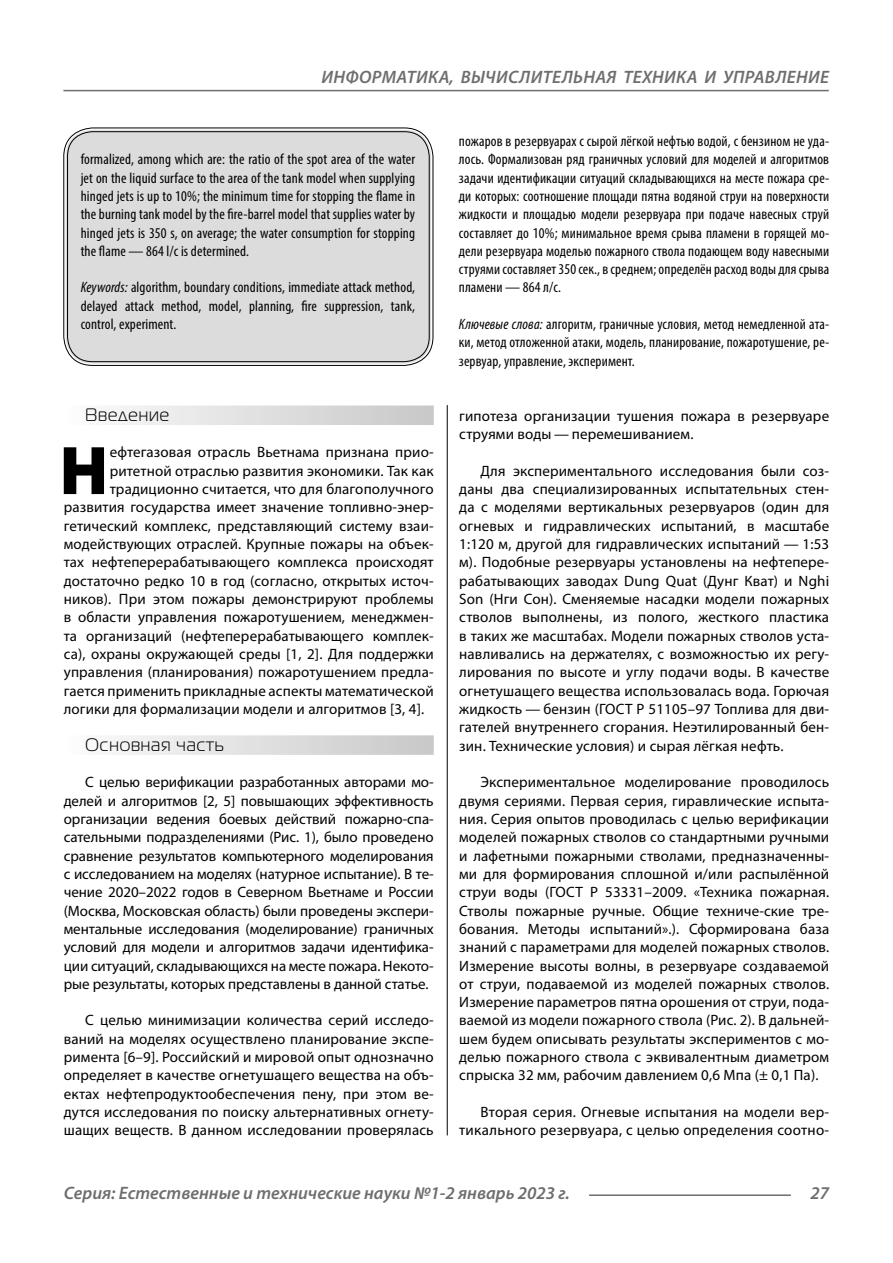
<style>
.page{position:relative;width:893px;height:1263px;background:#fff}
.page>*{position:absolute;margin:0;border:0;box-sizing:border-box;transform-origin:0 0}
.Bukvica{font:900 69.3px "Myriad Pro";color:#000}
.t1{font:italic 600 18px "Myriad Pro";color:#6e6e6e}
.Subheader{font:18px "Magistral C";letter-spacing:.05em;color:#000}
.Normal{font:15px/18.3px "Myriad Pro";letter-spacing:.01em;color:#000;text-align:justify}
.Bukvica-2{font:15px "Myriad Pro";letter-spacing:.01em;color:#000}
.Annotation-rus{font:condensed 15px/18.3px "Myriad Pro";letter-spacing:.01em;color:#000;text-align:justify}
.Annotation-eng{font:condensed 15px/18.3px "Myriad Pro";letter-spacing:.01em;color:#000;text-align:justify}
.s1{font-style:italic}
</style>
<div class="page">
<hr style="left:447px;top:402px;width:1px;height:733px;background:#000">
<div style="left:43px;top:384px;width:786px;height:21px;background:#fff"></div>
<div style="left:64px;top:405px;width:370px;height:20px;background:linear-gradient(to right,#fcfcfc,#c8c8c8)"></div>
<div style="left:64px;top:735px;width:370px;height:20px;background:linear-gradient(to right,#fcfcfc,#c8c8c8)"></div>
<div style="left:66px;top:130px;width:365px;height:233px;background:#dcdcdc;border-radius:27px"></div>
<div style="left:63px;top:128px;width:370px;height:238px;border:1px solid #000;border-radius:29px"></div>
<div style="left:67px;top:131px;width:363px;height:231px;border:1px solid #000;border-radius:25px"></div>
<hr style="left:589px;top:1194px;width:202px;height:2px;background:#6e6e6e">
<hr style="left:63px;top:90px;width:766px;height:1px;background:#6e6e6e">
<p class="t1" style="left:321px;top:66px;width:25px">Информатика</p>
<p class="t1" style="left:450px;top:66px;width:59px">, вычислител</p>
<p class="t1" style="left:573px;top:66px;width:23px">ьная</p>
<p class="t1" style="left:623px;top:66px;width:12px">техника</p>
<p class="t1" style="left:705px;top:66px;width:31px">и управление</p>
<p class="Annotation-eng" style="left:81px;top:150px;width:336px">formalized, among which are: the ratio of the spot area of the water jet on the liquid surface to the area of the tank model when supplying hinged jets is up to 10%; the minimum time for stopping the flame in the burning tank model by the fire-barrel model that supplies water by hinged jets is 350 s, on average; the water consumption for stopping the flame — 864 l/c is determined.</p>
<p class="Annotation-eng" style="left:81px;top:278px;width:336px"><span class="s1">Keywords:</span> algorithm, boundary conditions, immediate attack method, delayed attack method, model, planning, fire suppression, tank, control, experiment.</p>
<p class="Subheader" style="left:85px;top:405px;width:86px">Введение</p>
<p class="Bukvica" style="left:59px;top:424px;width:50px">Н</p>
<p class="Bukvica-2" style="left:110px;top:443px;width:325px">ефтегазовая отрасль Вьетнама признана прио-</p>
<p class="Bukvica-2" style="left:110px;top:461px;width:325px">ритетной отраслью развития экономики. Так как</p>
<p class="Bukvica-2" style="left:110px;top:480px;width:325px">традиционно считается, что для благополучного</p>
<p class="Bukvica-2" style="left:64px;top:498px;width:371px">развития государства имеет значение топливно-энер-</p>
<p class="Bukvica-2" style="left:64px;top:516px;width:371px">гетический комплекс, представляющий систему взаи-</p>
<p class="Bukvica-2" style="left:64px;top:535px;width:371px">модействующих отраслей. Крупные пожары на объек-</p>
<p class="Bukvica-2" style="left:64px;top:553px;width:371px">тах нефтеперерабатывающего комплекса происходят</p>
<p class="Bukvica-2" style="left:64px;top:571px;width:371px">достаточно редко 10 в год (согласно, открытых источ-</p>
<p class="Bukvica-2" style="left:64px;top:590px;width:371px">ников). При этом пожары демонстрируют проблемы</p>
<p class="Bukvica-2" style="left:64px;top:608px;width:371px">в области управления пожаротушением, менеджмен-</p>
<p class="Bukvica-2" style="left:64px;top:626px;width:371px">та организаций (нефтеперерабатывающего комплек-</p>
<p class="Bukvica-2" style="left:64px;top:645px;width:371px">са), охраны окружающей среды [1, 2]. Для поддержки</p>
<p class="Bukvica-2" style="left:64px;top:663px;width:371px">управления (планирования) пожаротушением предла-</p>
<p class="Bukvica-2" style="left:64px;top:681px;width:371px">гается применить прикладные аспекты математической</p>
<p class="Bukvica-2" style="left:64px;top:700px;width:362px">логики для формализации модели и алгоритмов [3, 4].</p>
<p class="Subheader" style="left:85px;top:735px;width:140px">Основная часть</p>
<p class="Normal" style="left:64px;top:773px;width:371px;text-indent:21px">С целью верификации разработанных авторами мо&shy;делей и алгоритмов [2, 5] повышающих эффективность организации ведения боевых действий пожарно-спа&shy;сательными подразделениями (Рис. 1), было проведено сравнение результатов компьютерного моделирования с исследованием на моделях (натурное испытание). В те&shy;чение 2020–2022 годов в Cеверном Вьетнаме и России (Москва, Московская область) были проведены экспери&shy;ментальные исследования (моделирование) граничных условий для модели и алгоритмов задачи идентифика&shy;ции ситуаций, складывающихся на месте пожара. Некото&shy;рые результаты, которых представлены в данной статье.</p>
<p class="Normal" style="left:64px;top:1011px;width:371px;text-indent:21px">С целью минимизации количества серий исследо&shy;ваний на моделях осуществлено планирование экспе&shy;римента [6–9]. Российский и мировой опыт однозначно определяет в качестве огнетушащего вещества на объ&shy;ектах нефтепродуктообеспечения пену, при этом ве&shy;дутся исследования по поиску альтернативных огнету&shy;шащих веществ. В данном исследовании проверялась</p>
<p class="Annotation-rus" style="left:459px;top:132px;width:372px">пожаров в резервуарах с сырой лёгкой нефтью водой, с бензином не уда&shy;лось. Формализован ряд граничных условий для моделей и алгоритмов задачи идентификации ситуаций складывающихся на месте пожара сре&shy;ди которых: соотношение площади пятна водяной струи на поверхности жидкости и площадью модели резервуара при подаче навесных струй составляет до 10%; минимальное время срыва пламени в горящей мо&shy;дели резервуара моделью пожарного ствола подающем воду навесными струями составляет 350 сек., в среднем; определён расход воды для срыва пламени — 864 л/c.</p>
<p class="Annotation-rus" style="left:459px;top:315px;width:372px"><span class="s1">Ключевые слова:</span> алгоритм, граничные условия, метод немедленной ата&shy;ки, метод отложенной атаки, модель, планирование, пожаротушение, ре&shy;зервуар, управление, эксперимент.</p>
<p class="Normal" style="left:459px;top:406px;width:371px">гипотеза организации тушения пожара в резервуаре струями воды — перемешиванием.</p>
<p class="Normal" style="left:459px;top:461px;width:371px;text-indent:21px">Для экспериментального исследования были соз&shy;даны два специализированных испытательных стен&shy;да с моделями вертикальных резервуаров (один для огневых и гидравлических испытаний, в масштабе 1:120 м, другой для гидравлических испытаний — 1:53 м). Подобные резервуары установлены на нефтепере&shy;рабатывающих заводах Dung Quat (Дунг Кват) и Nghi Son (Нги Сон). Сменяемые насадки модели пожарных стволов выполнены, из полого, жесткого пластика в таких же масштабах. Модели пожарных стволов уста&shy;навливались на держателях, с возможностью их регу&shy;лирования по высоте и углу подачи воды. В качестве огнетушащего вещества использовалась вода. Горючая жидкость — бензин (ГОСТ Р 51105–97 Топлива для дви&shy;гателей внутреннего сгорания. Неэтилированный бен&shy;зин. Технические условия) и сырая лёгкая нефть.</p>
<p class="Normal" style="left:459px;top:773px;width:371px;text-indent:21px">Экспериментальное моделирование проводилось двумя сериями. Первая серия, гиравлические испыта&shy;ния. Серия опытов проводилась с целью верификации моделей пожарных стволов со стандартными ручными и лафетными пожарными стволами, предназначенны&shy;ми для формирования сплошной и/или распылённой струи воды (ГОСТ Р 53331–2009. «Техника пожарная.<br>Стволы пожарные ручные. Общие техниче-ские тре&shy;бования. Методы испытаний».). Сформирована база знаний с параметрами для моделей пожарных стволов.<br>Измерение высоты волны, в резервуаре создаваемой от струи, подаваемой из моделей пожарных стволов.<br>Измерение параметров пятна орошения от струи, пода&shy;ваемой из модели пожарного ствола (Рис. 2). В дальней&shy;шем будем описывать результаты экспериментов с мо&shy;делью пожарного ствола с эквивалентным диаметром спрыска 32 мм, рабочим давлением 0,6 Мпа (± 0,1 Па).</p>
<p class="Normal" style="left:459px;top:1103px;width:371px;text-align:right">Вторая серия. Огневые испытания на модели вер&shy;тикального резервуара, с целью определения соотно-</p>
<p class="t1" style="left:64px;top:1182px;width:508px">Серия: Естественные и технические науки №1-2 январь 2023 г.</p>
<p class="t1" style="left:810px;top:1182px;width:20px">27</p>
</div>
